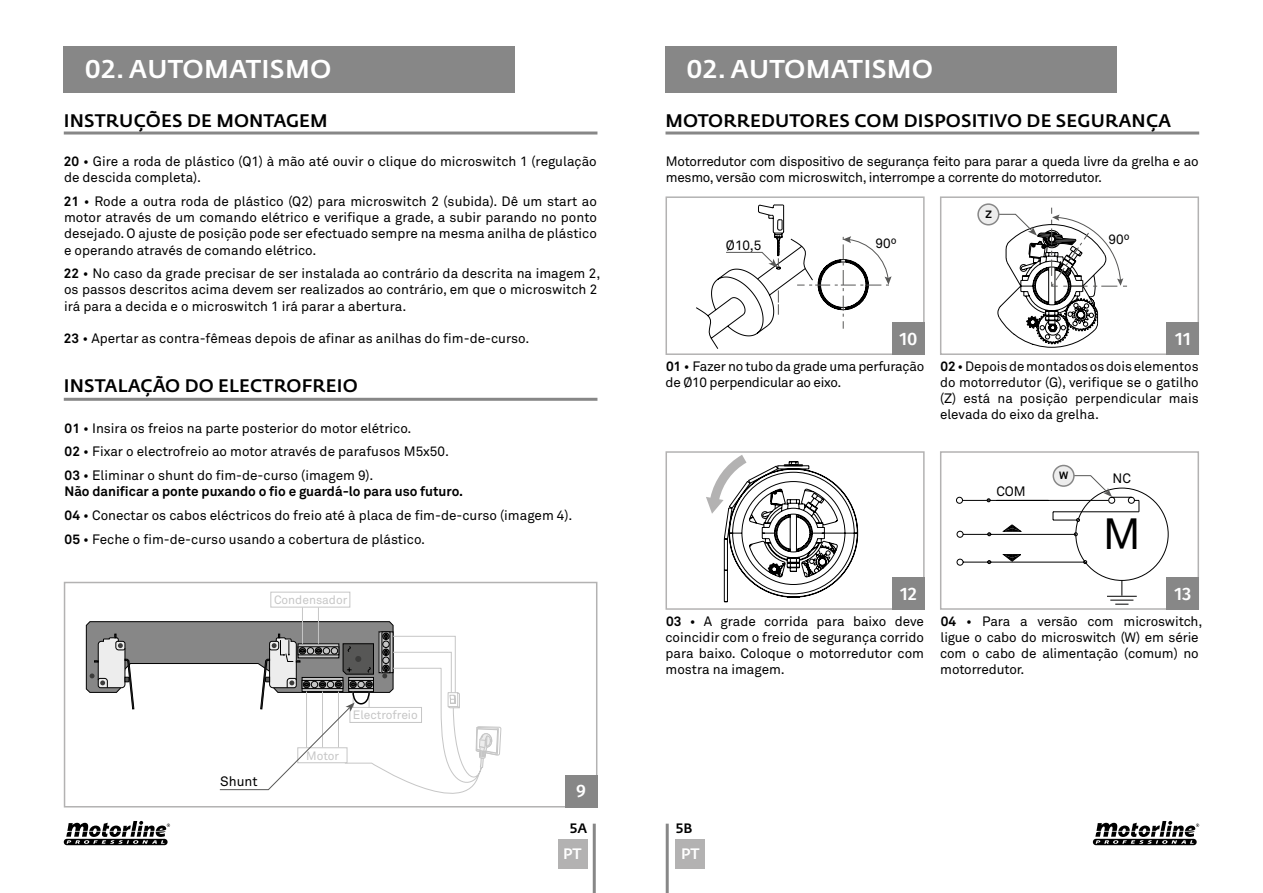
<style>
.page{position:relative;width:1263px;height:893px;background:#fff}
.page>*{position:absolute;margin:0;border:0;box-sizing:border-box;transform-origin:0 0}
.t1{font:43.2px "Akkurat Pro";color:#000}
.t2{font:500 25.5px "Fedra Sans Std";letter-spacing:.01em;color:#fff}
.t3{font:500 18px "Fedra Sans Std";letter-spacing:.01em;color:#000}
.t4{font:500 18px "Fira Sans";color:#fff}
.t5{font:500 15px "Fedra Sans Std";color:#fff}
.t6{font:13.5px/16.2px "Akkurat Pro";color:#000}
.t7{font:13.5px/16.2px "Akkurat Pro";letter-spacing:-.02em;color:#000}
.t8{font:500 13.5px "Fedra Sans Std";color:#000}
.t9{font:12px "Akkurat Pro";color:#c6c6c6}
.t10{font:700 10.5px "Akkurat Pro";color:#000}
.s1{font-weight:700}
</style>
<div class="page">
<div style="left:665px;top:47px;width:452px;height:46px;background:#878787"></div>
<div style="left:64px;top:47px;width:451px;height:46px;background:#878787"></div>
<hr style="left:665px;top:132px;width:534px;height:3px;background:#878787">
<hr style="left:64px;top:132px;width:533px;height:3px;background:#878787">
<hr style="left:593px;top:824px;width:3px;height:69px;background:#878787">
<hr style="left:666px;top:824px;width:3px;height:69px;background:#878787">
<div style="left:675px;top:839px;width:30px;height:30px;background:#b3b2b2"></div>
<div style="left:558px;top:839px;width:29px;height:30px;background:#b3b2b2"></div>
<hr style="left:64px;top:398px;width:533px;height:3px;background:#878787">
<div style="left:64px;top:582px;width:533px;height:225px;border:2px solid #b3b2b2"></div>
<div style="left:565px;top:775px;width:32px;height:32px;background:#878787"></div>
<hr style="left:302px;top:607px;width:1px;height:37px;background:#c6c6c6">
<hr style="left:318px;top:607px;width:1px;height:37px;background:#c6c6c6">
<div style="left:270px;top:592px;width:80px;height:15px;border:1px solid #c6c6c6"></div>
<div style="left:665px;top:196px;width:260px;height:159px;border:2px solid #b3b2b2"></div>
<svg style="left:696px;top:205px;width:195px;height:144px"></svg>
<div style="left:892px;top:322px;width:33px;height:33px;background:#878787"></div>
<div style="left:665px;top:451px;width:260px;height:159px;border:2px solid #b3b2b2"></div>
<div style="left:940px;top:451px;width:259px;height:159px;border:2px solid #b3b2b2"></div>
<div style="left:892px;top:577px;width:33px;height:33px;background:#878787"></div>
<div style="left:1166px;top:577px;width:33px;height:33px;background:#878787"></div>
<svg style="left:956px;top:475px;width:212px;height:129px"></svg>
<div style="left:1053px;top:465px;width:21px;height:21px;background:#ededed;border-radius:50%"></div>
<div style="left:1052px;top:465px;width:23px;height:22px;border:2px solid #878787;border-radius:50%"></div>
<svg style="left:706px;top:455px;width:152px;height:147px"></svg>
<div style="left:940px;top:196px;width:259px;height:159px;border:2px solid #b3b2b2"></div>
<div style="left:1166px;top:322px;width:33px;height:33px;background:#878787"></div>
<svg style="left:990px;top:208px;width:137px;height:140px"></svg>
<div style="left:978px;top:204px;width:21px;height:21px;background:#ededed;border-radius:50%"></div>
<div style="left:977px;top:203px;width:22px;height:22px;border:2px solid #878787;border-radius:50%"></div>
<svg style="left:1093px;top:821px;width:106px;height:24px"></svg>
<svg style="left:64px;top:621px;width:437px;height:224px"></svg>
<h2 class="t2" style="left:85px;top:53px;width:248px">02. AUTOMATISMO</h2>
<h3 class="t3" style="left:64px;top:110px;width:265px">INSTRUÇÕES DE MONTAGEM</h3>
<p class="t6" style="left:64px;top:154px;width:534px"><span class="s1">20</span> • Gire a roda de plástico (Q1) à mão até ouvir o clique do microswitch 1 (regulação de descida completa).</p>
<p class="t6" style="left:64px;top:193px;width:534px;text-align:justify"><span class="s1">21</span> • Rode a outra roda de plástico (Q2) para microswitch 2 (subida). Dê um start ao motor através de um comando elétrico e verifique a grade, a subir parando no ponto desejado. O ajuste de posição pode ser efectuado sempre na mesma anilha de plástico e operando através de comando elétrico.</p>
<p class="t6" style="left:64px;top:266px;width:538px"><span class="s1">22</span> • No caso da grade precisar de ser instalada ao contrário da descrita na imagem 2, os passos descritos acima devem ser realizados ao contrário, em que o microswitch 2 irá para a decida e o microswitch 1 irá parar a abertura.</p>
<p class="t6" style="left:64px;top:331px;width:467px"><span class="s1">23</span> • Apertar as contra-fêmeas depois de afinar as anilhas do fim-de-curso.</p>
<h3 class="t3" style="left:64px;top:374px;width:295px">INSTALAÇÃO DO ELECTROFREIO</h3>
<p class="t6" style="left:65px;top:416px;width:386px;line-height:23.7px"><span class="s1">01</span> • Insira os freios na parte posterior do motor elétrico.<br><span class="s1">02</span> • Fixar o electrofreio ao motor através de parafusos M5x50.<br><span class="s1">03</span> • Eliminar o shunt do fim-de-curso (imagem 9).</p>
<p class="t6" style="left:64px;top:480px;width:509px;line-height:23.7px"><span class="s1">Não danificar a ponte puxando o fio e guardá-lo para uso futuro.<br>04</span> • Conectar os cabos eléctricos do freio até à placa de fim-de-curso (imagem 4).<br><span class="s1">05</span> • Feche o fim-de-curso usando a cobertura de plástico.</p>
<p class="t9" style="left:274px;top:593px;width:75px">Condensador</p>
<p class="t6" style="left:220px;top:774px;width:39px">Shunt</p>
<p class="t9" style="left:306px;top:748px;width:34px">Motor</p>
<p class="t9" style="left:353px;top:708px;width:66px">Electrofreio</p>
<h3 class="t4" style="left:576px;top:777px;width:11px">9</h3>
<h2 class="t2" style="left:687px;top:53px;width:248px">02. AUTOMATISMO</h2>
<h3 class="t3" style="left:666px;top:110px;width:507px">MOTORREDUTORES COM DISPOSITIVO DE SEGURANÇA</h3>
<p class="t7" style="left:666px;top:154px;width:534px">Motorredutor com dispositivo de segurança feito para parar a queda livre da grelha e ao mesmo, versão com microswitch, interrompe a corrente do motorredutor.</p>
<p class="t6" style="left:726px;top:238px;width:37px">Ø10,5</p>
<p class="t6" style="left:875px;top:235px;width:23px">90º</p>
<p class="t10" style="left:985px;top:208px;width:8px">Z</p>
<p class="t6" style="left:1108px;top:231px;width:23px">90º</p>
<h3 class="t4" style="left:899px;top:324px;width:20px">10</h3>
<h3 class="t4" style="left:1175px;top:324px;width:18px">11</h3>
<p class="t7" style="left:666px;top:358px;width:260px"><span class="s1">01</span> • Fazer no tubo da grade uma perfuração de Ø10 perpendicular ao eixo.</p>
<p class="t6" style="left:940px;top:358px;width:260px;text-align:justify"><span class="s1">02</span> • Depois de montados os dois elementos do motorredutor (G), verifique se o gatilho (Z) está na posição perpendicular mais elevada do eixo da grelha.</p>
<p class="t6" style="left:996px;top:484px;width:31px">COM</p>
<p class="t10" style="left:1059px;top:469px;width:11px">W</p>
<p class="t6" style="left:1112px;top:471px;width:20px">NC</p>
<h1 class="t1" style="left:1103px;top:508px;width:40px">M</h1>
<h3 class="t4" style="left:900px;top:579px;width:19px">12</h3>
<h3 class="t4" style="left:1174px;top:579px;width:19px">13</h3>
<p class="t6" style="left:665px;top:613px;width:260px;text-align:justify"><span class="s1">03</span> • A grade corrida para baixo deve coincidir com o freio de segurança corrido para baixo. Coloque o motorredutor com mostra na imagem.</p>
<p class="t6" style="left:940px;top:613px;width:264px"><span class="s1">04</span> • Para a versão com microswitch, ligue o cabo do microswitch (W) em série com o cabo de alimentação (comum) no motorredutor.</p>
<p class="t8" style="left:569px;top:820px;width:10px">6</p>
<p class="t8" style="left:675px;top:820px;width:10px">6</p>
<p class="t8" style="left:569px;top:820px;width:19px">5A</p>
<p class="t8" style="left:675px;top:820px;width:19px">5B</p>
<p class="t5" style="left:563px;top:845px;width:20px">PT</p>
<p class="t5" style="left:681px;top:845px;width:20px">PT</p>
</div>
